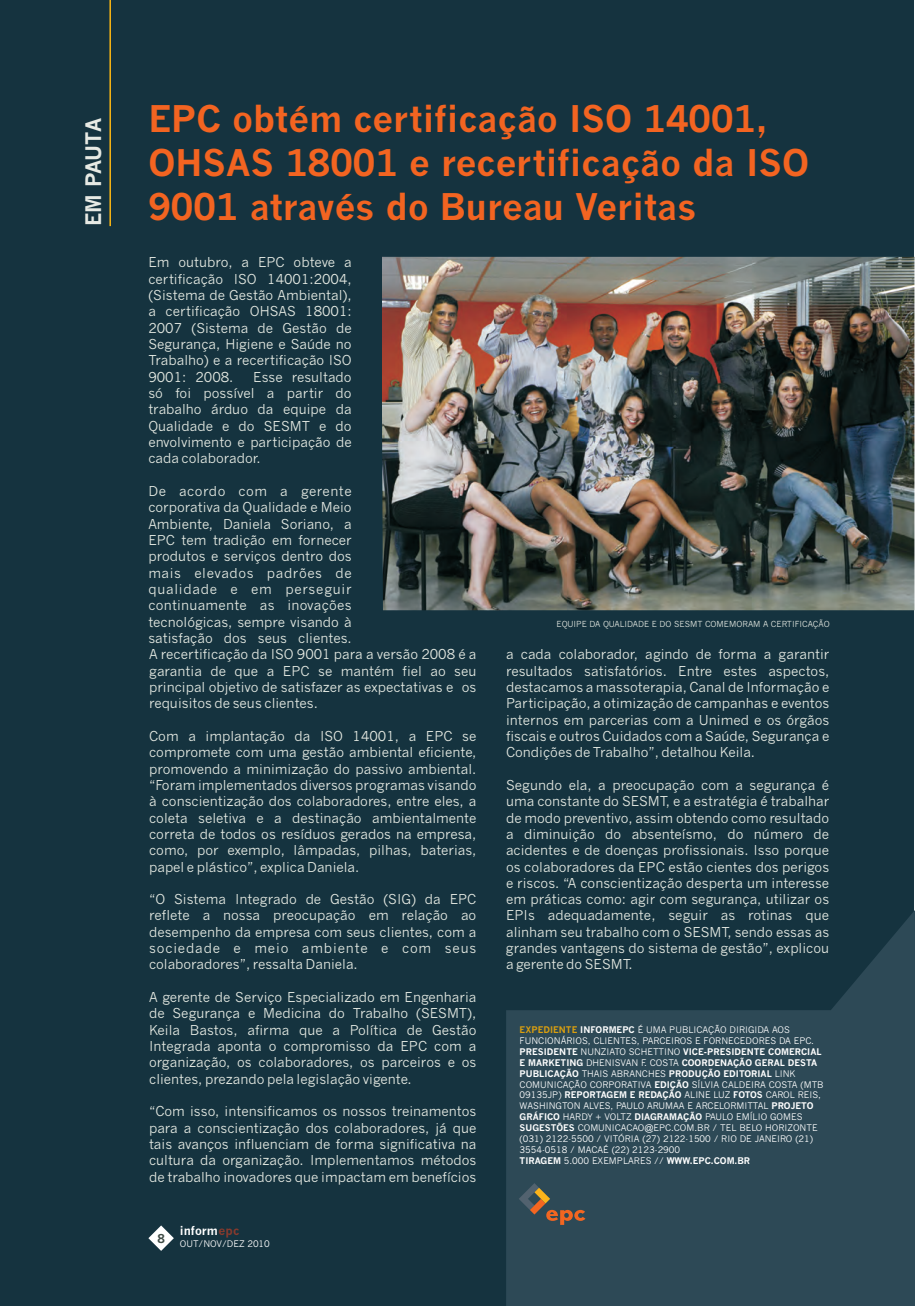
<style>
.page{position:relative;width:915px;height:1306px;background:#fff}
.page>*{position:absolute;margin:0;border:0;box-sizing:border-box;transform-origin:0 0}
.t1{font:700 36px/43.5px "News Gothic";color:#f36421}
.t2{font:700 21px "News Gothic";letter-spacing:-.01em;color:#e7eae4}
.t3{font:13.5px/16.4px "News Gothic";color:#e3e8e1;text-align:justify}
.t4{font:13.5px "News Gothic";letter-spacing:.06em;color:#e3e8e1}
.t5{font:700 12px "News Gothic";letter-spacing:.005em;color:#fff}
.t6{font:700 12px "News Gothic";color:#3f4c46}
.t7{font:9px/10.9px "News Gothic";color:#fff}
.t8{font:8.25px "News Gothic";color:#e3e8e1}
.s1{font-weight:700;color:#da9f0f}
.s2{font-weight:700}
.s3{color:#883a2d}
</style>
<div class="page">
<div style="left:0;top:0;width:914px;height:1305px;background:#15333f"></div>
<hr style="left:109px;top:0;width:2px;height:226px;background:#fcb814">
<svg style="left:148px;top:1225px;width:26px;height:25px"></svg>
<svg style="left:506px;top:912px;width:408px;height:393px;fill:#2d4956"></svg>
<svg style="left:518px;top:1183px;width:67px;height:41px;background:#52524e"></svg>
<img style="left:383px;top:257px;width:531px;height:353px">
<p class="t2" style="left:85px;top:226px;width:110px;rotate:-90deg">EM PAUTA</p>
<p class="t1" style="left:148px;top:101px;width:662px">EPC obtém certificação ISO 14001,<br>OHSAS 18001 e recertificação da ISO<br>9001 através do Bureau Veritas</p>
<p class="t3" style="left:148px;top:256px;width:205px">Em outubro, a EPC obteve a certificação ISO 14001:2004, (Sistema de Gestão Ambiental), a certificação OHSAS 18001:<br>2007 (Sistema de Gestão de Segurança, Higiene e Saúde no Trabalho) e a recertificação ISO 9001: 2008.</p>
<p class="t3" style="left:148px;top:370px;width:205px;text-indent:105px">Esse resultado só foi possível a partir do trabalho árduo da equipe da Qualidade e do SESMT e do envolvimento e participação de cada colaborador.</p>
<p class="t3" style="left:148px;top:484px;width:205px">De acordo com a gerente corporativa da Qualidade e Meio Ambiente, Daniela Soriano, a EPC tem tradição em fornecer produtos e serviços dentro dos mais elevados padrões de qualidade e em perseguir continuamente as inovações tecnológicas, sempre visando à satisfação dos seus clientes.</p>
<p class="t8" style="left:556px;top:621px;width:274px">EQUIPE DA QUALIDADE E DO SESMT COMEMORAM A CERTIFICAÇÃO</p>
<p class="t3" style="left:149px;top:647px;width:329px">A recertificação da ISO 9001 para a versão 2008 é a</p>
<p class="t3" style="left:506px;top:647px;width:324px">a cada colaborador, agindo de forma a garantir</p>
<p class="t3" style="left:149px;top:663px;width:329px">garantia de que a EPC se mantém fiel ao seu</p>
<p class="t3" style="left:506px;top:663px;width:324px">resultados satisfatórios. Entre estes aspectos,</p>
<p class="t3" style="left:149px;top:680px;width:329px">principal objetivo de satisfazer as expectativas e os</p>
<p class="t3" style="left:506px;top:680px;width:324px">destacamos a massoterapia, Canal de Informação e</p>
<p class="t3" style="left:149px;top:696px;width:170px">requisitos de seus clientes.</p>
<p class="t3" style="left:506px;top:696px;width:324px">Participação, a otimização de campanhas e eventos internos em parcerias com a Unimed e os órgãos</p>
<p class="t3" style="left:149px;top:729px;width:329px">Com a implantação da ISO 14001, a EPC se</p>
<p class="t3" style="left:506px;top:729px;width:324px">fiscais e outros Cuidados com a Saúde, Segurança e</p>
<p class="t3" style="left:149px;top:745px;width:329px">compromete com uma gestão ambiental eficiente,</p>
<p class="t3" style="left:506px;top:745px;width:250px">Condições de Trabalho”, detalhou Keila.</p>
<p class="t3" style="left:149px;top:761px;width:329px">promovendo a minimização do passivo ambiental. “Foram implementados diversos programas visando</p>
<p class="t3" style="left:506px;top:778px;width:324px">Segundo ela, a preocupação com a segurança é</p>
<p class="t3" style="left:149px;top:794px;width:329px">à conscientização dos colaboradores, entre eles, a</p>
<p class="t3" style="left:506px;top:794px;width:324px">uma constante do SESMT, e a estratégia é trabalhar</p>
<p class="t3" style="left:149px;top:810px;width:329px">coleta seletiva e a destinação ambientalmente</p>
<p class="t3" style="left:506px;top:810px;width:324px">de modo preventivo, assim obtendo como resultado</p>
<p class="t3" style="left:149px;top:827px;width:329px">correta de todos os resíduos gerados na empresa,</p>
<p class="t3" style="left:506px;top:827px;width:324px">a diminuição do absenteísmo, do número de</p>
<p class="t3" style="left:149px;top:843px;width:329px">como, por exemplo, lâmpadas, pilhas, baterias,</p>
<p class="t3" style="left:506px;top:843px;width:324px">acidentes e de doenças profissionais. Isso porque</p>
<p class="t3" style="left:149px;top:859px;width:212px">papel e plástico”, explica Daniela.</p>
<p class="t3" style="left:506px;top:859px;width:324px">os colaboradores da EPC estão cientes dos perigos e riscos. “A conscientização desperta um interesse</p>
<p class="t3" style="left:149px;top:892px;width:329px">“O Sistema Integrado de Gestão (SIG) da EPC</p>
<p class="t3" style="left:506px;top:892px;width:324px">em práticas como: agir com segurança, utilizar os</p>
<p class="t3" style="left:149px;top:908px;width:329px">reflete a nossa preocupação em relação ao</p>
<p class="t3" style="left:506px;top:908px;width:324px">EPIs adequadamente, seguir as rotinas que</p>
<p class="t3" style="left:149px;top:925px;width:329px">desempenho da empresa com seus clientes, com a</p>
<p class="t3" style="left:506px;top:925px;width:324px">alinham seu trabalho com o SESMT, sendo essas as</p>
<p class="t4" style="left:149px;top:943px;width:329px">sociedade e meio ambiente e com seus</p>
<p class="t3" style="left:506px;top:941px;width:324px">grandes vantagens do sistema de gestão”, explicou</p>
<p class="t3" style="left:149px;top:957px;width:210px">colaboradores”, ressalta Daniela.</p>
<p class="t3" style="left:506px;top:957px;width:128px">a gerente do SESMT.</p>
<p class="t3" style="left:149px;top:990px;width:329px">A gerente de Serviço Especializado em Engenharia de Segurança e Medicina do Trabalho (SESMT), Keila Bastos, afirma que a Política de Gestão Integrada aponta o compromisso da EPC com a organização, os colaboradores, os parceiros e os clientes, prezando pela legislação vigente.</p>
<p class="t3" style="left:149px;top:1104px;width:329px">“Com isso, intensificamos os nossos treinamentos para a conscientização dos colaboradores, já que tais avanços influenciam de forma significativa na cultura da organização. Implementamos métodos de trabalho inovadores que impactam em benefícios</p>
<p class="t7" style="left:519px;top:1025px;width:305px"><span class="s1">EXPEDIENTE</span> <span class="s2">INFORMEPC</span> É UMA PUBLICAÇÃO DIRIGIDA AOS FUNCIONÁRIOS, CLIENTES, PARCEIROS E FORNECEDORES DA EPC.<br><span class="s2">PRESIDENTE</span> NUNZIATO SCHETTINO <span class="s2">VICE-PRESIDENTE COMERCIAL E MARKETING</span> DHENISVAN F. COSTA <span class="s2">COORDENAÇÃO GERAL DESTA PUBLICAÇÃO</span> THAIS ABRANCHES <span class="s2">PRODUÇÃO EDITORIAL</span> LINK COMUNICAÇÃO CORPORATIVA <span class="s2">EDIÇÃO</span> SÍLVIA CALDEIRA COSTA (MTB 09135JP) <span class="s2">REPORTAGEM E REDAÇÃO</span> ALINE LUZ <span class="s2">FOTOS</span> CAROL REIS, WASHINGTON ALVES, PAULO ARUMAA E ARCELORMITTAL <span class="s2">PROJETO GRÁFICO</span> HARDY + VOLTZ <span class="s2">DIAGRAMAÇÃO</span> PAULO EMÍLIO GOMES <span class="s2">SUGESTÕES</span> COMUNICACAO@EPC.COM.BR / TEL BELO HORIZONTE (031) 2122-5500 / VITÓRIA (27) 2122-1500 / RIO DE JANEIRO (21)<br>3554-0518 / MACAÉ (22) 2123-2900<br><span class="s2">TIRAGEM</span> 5.000 EXEMPLARES // <span class="s2">WWW.EPC.COM.BR</span></p>
<p class="t6" style="left:157px;top:1233px;width:9px">8</p>
<p class="t5" style="left:180px;top:1226px;width:61px">inform<span class="s3">epc</span></p>
<p class="t7" style="left:180px;top:1239px;width:92px">OUT/NOV/DEZ 2010</p>
</div>
